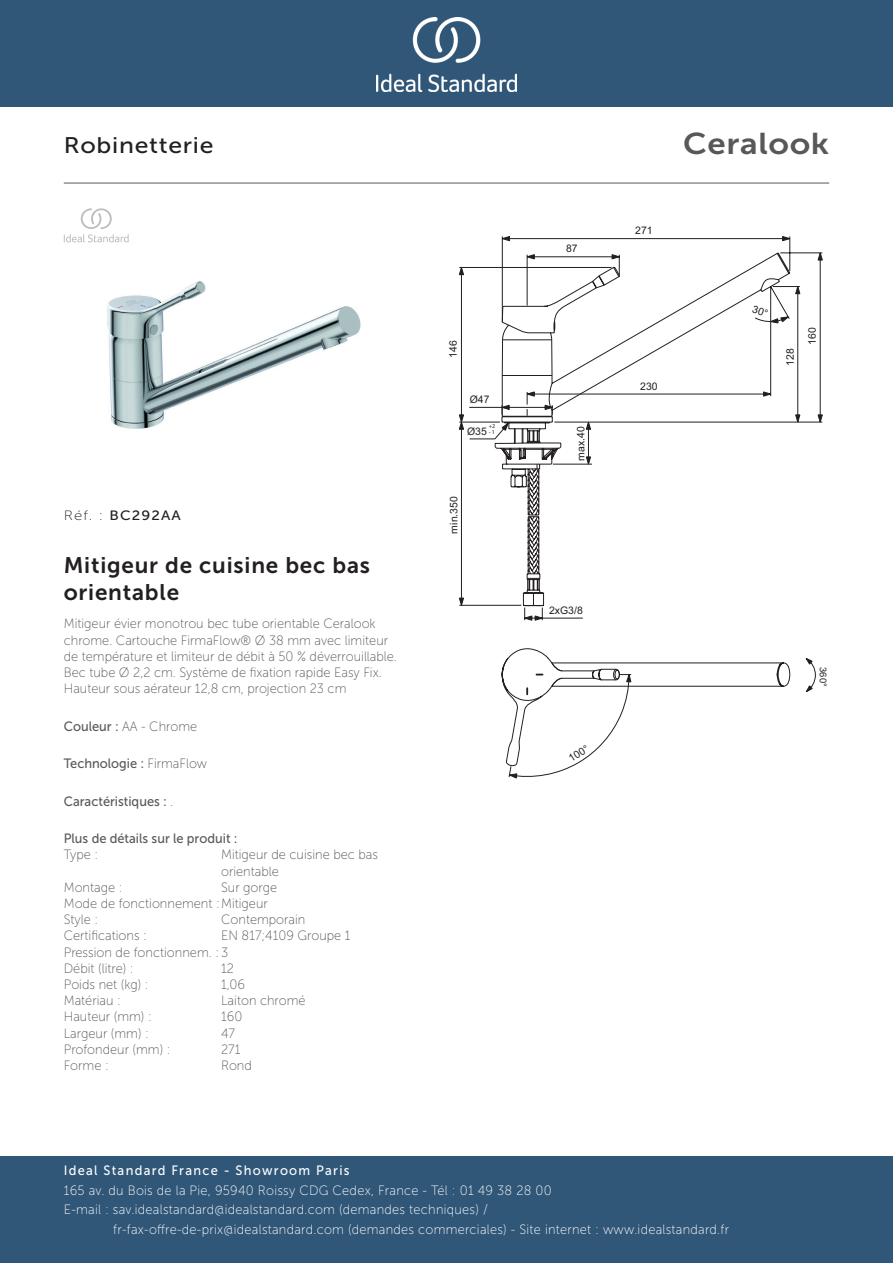
<style>
.page{position:relative;width:893px;height:1263px;background:#fff}
.page>*{position:absolute;margin:0;border:0;box-sizing:border-box;transform-origin:0 0}
._001_Produkttyp{font:30px "Museo Sans 700";letter-spacing:.02em;color:#57585a;scale:1.1 1}
.Article_Name{font:22.5px/27px "Museo Sans 700";letter-spacing:.035em;color:#231f20}
.t1{font:22.5px "Museo Sans 500";letter-spacing:.03em;color:#231f20;scale:1.1 1}
.Marketing_Descriptio{font:13.5px/16.2px "Museo Sans 100";color:#57585a;scale:.95 1}
.t2{font:13.5px/19.5px "Museo Sans 100";letter-spacing:.02em;color:#fff;scale:.95 1}
.Technology{font:13.5px "Museo Sans 500";color:#57585a;scale:.95 1}
.Type{font:13.5px/16.2px "Museo Sans 100";color:#57585a;scale:.95 1}
.t3{font:13.5px "Museo Sans 500";letter-spacing:.1em;color:#fff;scale:.95 1}
.Accreditations{font:13.5px "Museo Sans 100";color:#57585a;scale:.95 1}
.Operation_Type{font:13.5px "Museo Sans 100";color:#57585a;scale:.95 1}
.Operation_Pressure{font:13.5px "Museo Sans 100";color:#57585a;scale:.95 1}
.Material{font:13.5px "Museo Sans 100";color:#57585a;scale:.95 1}
.Features{font:13.5px "Museo Sans 500";color:#57585a;scale:.95 1}
.Style{font:13.5px "Museo Sans 100";color:#57585a;scale:.95 1}
.Depth__mm{font:13.5px "Museo Sans 100";color:#57585a;scale:.95 1}
.Colour{font:13.5px "Museo Sans 100";color:#57585a;scale:.95 1}
.Net_Weight__kg{font:13.5px "Museo Sans 100";color:#57585a;scale:.95 1}
.Mounting{font:13.5px "Museo Sans 100";color:#57585a;scale:.95 1}
.Flow_Rate__litre{font:13.5px "Museo Sans 100";color:#57585a;scale:.95 1}
.Height__mm{font:13.5px "Museo Sans 100";color:#57585a;scale:.95 1}
.Width__mm{font:13.5px "Museo Sans 100";color:#57585a;scale:.95 1}
.t4{font:13.5px "Museo Sans 500";letter-spacing:.075em;color:#231f20;scale:1.1 1}
.Shape{font:13.5px "Museo Sans 100";color:#57585a;scale:.95 1}
.t5{font:10.5px "Arial";color:#231f20}
.t6{font:9.45px "Arial";color:#231f20}
.t7{font:6px "Myriad Pro";color:#231f20}
.s1{font-family:"Museo Sans 100"}
.s2{font-family:"Museo Sans 500"}
</style>
<div class="page">
<div style="left:0;top:1157px;width:893px;height:106px;background:#305678"></div>
<div style="left:0;top:0;width:893px;height:107px;background:#305678"></div>
<img style="left:376px;top:18px;width:141px;height:73px">
<hr style="left:64px;top:183px;width:765px;height:1px;background:#57585a">
<img style="left:107px;top:242px;width:254px;height:187px">
<svg style="left:459px;top:236px;width:364px;height:542px"></svg>
<svg style="left:612px;top:254px;width:8px;height:23px"></svg>
<svg style="left:805px;top:658px;width:11px;height:34px"></svg>
<svg style="left:470px;top:423px;width:39px;height:17px"></svg>
<svg style="left:64px;top:208px;width:65px;height:34px"></svg>
<svg style="left:752px;top:305px;width:37px;height:18px"></svg>
<p class="t1" style="left:64px;top:133px;width:138px">Robinetterie</p>
<p class="_001_Produkttyp" style="left:683px;top:127px;width:134px">Ceralook</p>
<p class="t4" style="left:64px;top:508px;width:108px"><span class="s1">Réf. :</span> BC292AA</p>
<p class="Article_Name" style="left:64px;top:551px;width:308px">Mitigeur de cuisine bec bas orientable</p>
<p class="Marketing_Descriptio" style="left:64px;top:616px;width:352px">Mitigeur évier monotrou bec tube orientable Ceralook chrome. Cartouche FirmaFlow® Ø 38 mm avec limiteur de température et limiteur de débit à 50 % déverrouillable.<br>Bec tube Ø 2,2 cm. Système de fixation rapide Easy Fix.<br>Hauteur sous aérateur 12,8 cm, projection 23 cm</p>
<p class="Colour" style="left:64px;top:719px;width:142px"><span class="s2">Couleur :</span> AA - Chrome</p>
<p class="Technology" style="left:64px;top:756px;width:152px">Technologie : <span class="s1">FirmaFlow</span></p>
<p class="Features" style="left:64px;top:793px;width:117px">Caractéristiques : <span class="s1">.</span></p>
<p class="Technology" style="left:64px;top:831px;width:184px">Plus de détails sur le produit :</p>
<p class="Type" style="left:64px;top:847px;width:38px">Type :</p>
<p class="Type" style="left:221px;top:847px;width:167px">Mitigeur de cuisine bec bas orientable</p>
<p class="Mounting" style="left:64px;top:880px;width:63px">Montage :</p>
<p class="Mounting" style="left:221px;top:880px;width:61px">Sur gorge</p>
<p class="Operation_Type" style="left:64px;top:896px;width:216px">Mode de fonctionnement :Mitigeur</p>
<p class="Style" style="left:64px;top:912px;width:38px">Style :</p>
<p class="Style" style="left:221px;top:912px;width:90px">Contemporain</p>
<p class="Accreditations" style="left:64px;top:928px;width:89px">Certifications :</p>
<p class="Accreditations" style="left:221px;top:928px;width:138px">EN 817;4109 Groupe 1</p>
<p class="Operation_Pressure" style="left:64px;top:945px;width:175px">Pression de fonctionnem. : 3</p>
<p class="Flow_Rate__litre" style="left:64px;top:961px;width:75px">Débit (litre) :</p>
<p class="Flow_Rate__litre" style="left:221px;top:961px;width:15px">12</p>
<p class="Net_Weight__kg" style="left:64px;top:977px;width:91px">Poids net (kg) :</p>
<p class="Net_Weight__kg" style="left:221px;top:977px;width:27px">1,06</p>
<p class="Material" style="left:64px;top:993px;width:62px">Matériau :</p>
<p class="Material" style="left:221px;top:993px;width:90px">Laiton chromé</p>
<p class="Height__mm" style="left:64px;top:1009px;width:94px">Hauteur (mm) :</p>
<p class="Height__mm" style="left:221px;top:1009px;width:24px">160</p>
<p class="Width__mm" style="left:64px;top:1026px;width:91px">Largeur (mm) :</p>
<p class="Width__mm" style="left:221px;top:1026px;width:16px">47</p>
<p class="Depth__mm" style="left:64px;top:1042px;width:114px">Profondeur (mm) :</p>
<p class="Depth__mm" style="left:221px;top:1042px;width:22px">271</p>
<p class="Shape" style="left:64px;top:1058px;width:49px">Forme :</p>
<p class="Shape" style="left:221px;top:1058px;width:34px">Rond</p>
<p class="t5" style="left:446px;top:358px;width:19px;rotate:-90deg">146</p>
<p class="t5" style="left:470px;top:393px;width:21px">Ø47</p>
<p class="t7" style="left:489px;top:423px;width:8px">+2</p>
<p class="t7" style="left:489px;top:429px;width:8px">- 1</p>
<p class="t5" style="left:467px;top:424px;width:21px">Ø35</p>
<p class="t5" style="left:447px;top:533px;width:39px;rotate:-90deg">min.350</p>
<p class="t5" style="left:566px;top:242px;width:13px">87</p>
<p class="t5" style="left:635px;top:224px;width:19px">271</p>
<p class="t5" style="left:574px;top:460px;width:36px;rotate:-90deg">max.40</p>
<p class="t5" style="left:640px;top:379px;width:19px">230</p>
<p class="t5" style="left:549px;top:604px;width:35px">2xG3/8</p>
<p class="t5" style="left:566px;top:753px;width:23px;rotate:-32deg">100°</p>
<p class="t3" style="left:64px;top:1163px;width:302px">Ideal Standard France - Showroom Paris</p>
<p class="t2" style="left:64px;top:1180px;width:515px">165 av. du Bois de la Pie, 95940 Roissy CDG Cedex, France - Tél : 01 49 38 28 00<br>E-mail : sav.idealstandard@idealstandard.com (demandes techniques) /</p>
<p class="t2" style="left:113px;top:1219px;width:650px">fr-fax-offre-de-prix@idealstandard.com (demandes commerciales) - Site internet : www.idealstandard.fr</p>
<p class="t5" style="left:783px;top:366px;width:19px;rotate:-90deg">128</p>
<p class="t5" style="left:805px;top:344px;width:19px;rotate:-90deg">160</p>
<p class="t6" style="left:829px;top:667px;width:21px;rotate:90deg">360°</p>
</div>
